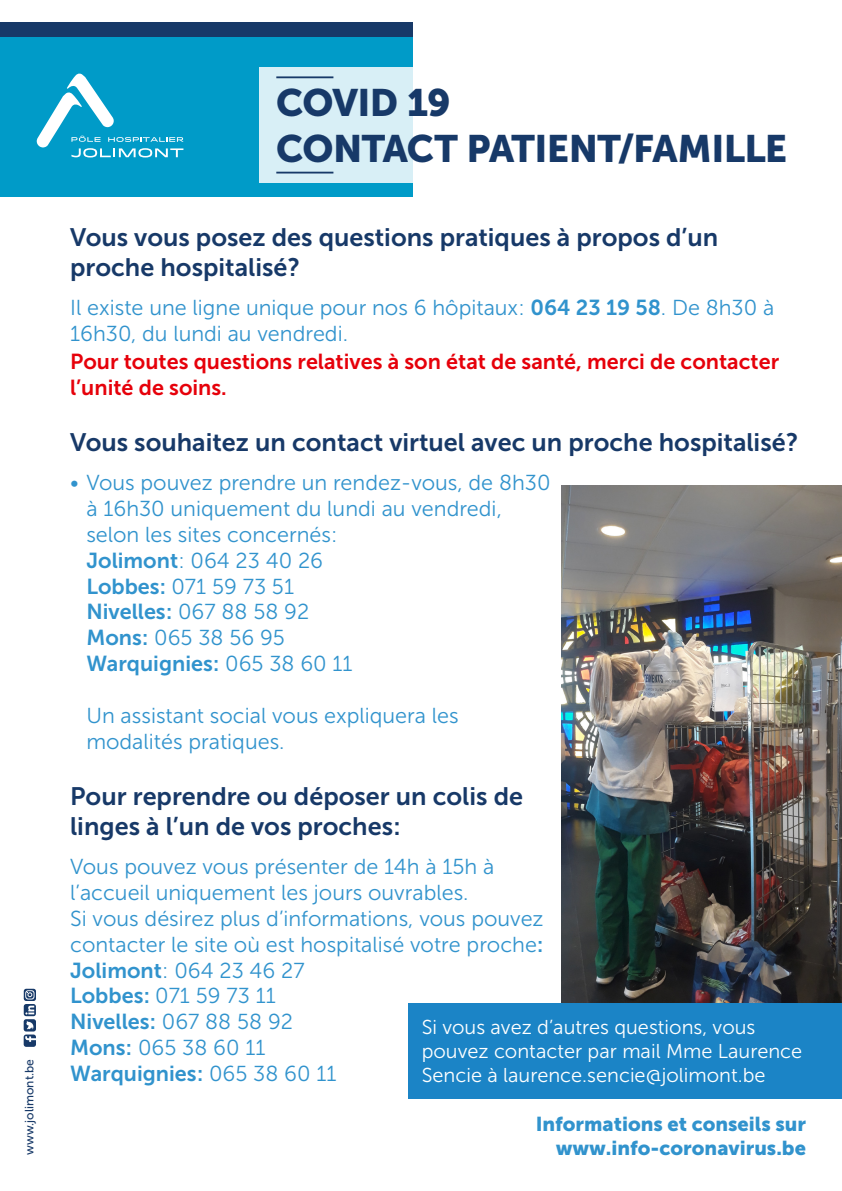
<style>
.page{position:relative;width:842px;height:1191px;background:#fff}
.page>*{position:absolute;margin:0;border:0;box-sizing:border-box;transform-origin:0 0}
.titre_1{font:38px/45.6px "Museo Sans 900";letter-spacing:-.015em;color:#173968}
.t1{font:25.2px/30.2px "Museo Sans 700";color:#173968}
.t2{font:21.6px/25.9px "Museo Sans 300";color:#3193cd}
.t3{font:21.6px/25.9px "Museo Sans 700";color:#e6000a}
.t4{font:20px/24px "Museo Sans 300";color:#fff}
.t5{font:20px/24px "Museo Sans 900";color:#3193cd;text-align:right}
.t6{font:12px "Museo Sans 500";color:#173968}
.s1{font-family:"Museo Sans 700"}
</style>
<div class="page">
<img style="left:561px;top:485px;width:281px;height:518px">
<div style="left:24px;top:1034px;width:12px;height:12px;background:#173968;border-radius:3px"></div>
<svg style="left:25px;top:1036px;width:11px;height:5px"></svg>
<svg style="left:24px;top:1019px;width:12px;height:12px"></svg>
<svg style="left:26px;top:1021px;width:7px;height:8px"></svg>
<svg style="left:24px;top:1004px;width:12px;height:12px"></svg>
<svg style="left:25px;top:1005px;width:9px;height:9px"></svg>
<svg style="left:24px;top:988px;width:12px;height:13px"></svg>
<svg style="left:25px;top:990px;width:9px;height:9px"></svg>
<div style="left:0;top:36px;width:412px;height:160px;background:#009bc8"></div>
<div style="left:0;top:23px;width:412px;height:14px;background:#173968"></div>
<svg style="left:37px;top:73px;width:147px;height:84px"></svg>
<div style="left:259px;top:67px;width:154px;height:116px;background:#d8eff6"></div>
<hr style="left:276px;top:172px;width:57px;height:1px;background:#173968">
<hr style="left:276px;top:76px;width:57px;height:2px;background:#173968">
<div style="left:408px;top:1003px;width:434px;height:95px;background:#1b84c6"></div>
<p class="t6" style="left:23px;top:1154px;width:97px;rotate:-90deg">www.jolimont.be</p>
<p class="titre_1" style="left:276px;top:80px;width:512px">COVID 19<br>CONTACT PATIENT/FAMILLE</p>
<p class="t1" style="left:70px;top:222px;width:649px">Vous vous posez des questions pratiques à propos d’un proche hospitalisé ?</p>
<p class="t2" style="left:70px;top:294px;width:706px">Il existe une ligne unique pour nos 6 hôpitaux : <span class="s1">064 23 19 58</span>. De 8h30 à<br>16h30, du lundi au vendredi.</p>
<p class="t3" style="left:70px;top:349px;width:710px">Pour toutes questions relatives à son état de santé, merci de contacter l’unité de soins.</p>
<p class="t1" style="left:70px;top:427px;width:730px">Vous souhaitez un contact virtuel avec un proche hospitalisé ?</p>
<p class="t2" style="left:86px;top:469px;width:466px;text-indent:-16px">• Vous pouvez prendre un rendez-vous, de 8h30 à 16h30 uniquement du lundi au vendredi, selon les sites concernés:<br><span class="s1">Jolimont</span> : 064 23 40 26<br><span class="s1">Lobbes :</span> 071 59 73 51<br><span class="s1">Nivelles :</span> 067 88 58 92<br><span class="s1">Mons :</span> 065 38 56 95<br><span class="s1">Warquignies :</span> 065 38 60 11</p>
<p class="t2" style="left:86px;top:703px;width:374px">Un assistant social vous expliquera les modalités pratiques.</p>
<p class="t1" style="left:70px;top:781px;width:454px">Pour reprendre ou déposer un colis de linges à l’un de vos proches :</p>
<p class="t2" style="left:70px;top:853px;width:475px">Vous pouvez vous présenter de 14h à 15h à l’accueil uniquement les jours ouvrables.<br>Si vous désirez plus d’informations, vous pouvez contacter le site où est hospitalisé votre proche <span class="s1">:<br>Jolimont</span> : 064 23 46 27<br><span class="s1">Lobbes :</span> 071 59 73 11<br><span class="s1">Nivelles :</span> 067 88 58 92<br><span class="s1">Mons :</span> 065 38 60 11<br><span class="s1">Warquignies :</span> 065 38 60 11</p>
<p class="t4" style="left:422px;top:1015px;width:382px">Si vous avez d’autres questions, vous pouvez contacter par mail Mme Laurence<br>Sencie à laurence.sencie@jolimont.be</p>
<p class="t5" style="left:536px;top:1111px;width:272px">Informations et conseils sur www.info-coronavirus.be</p>
</div>
